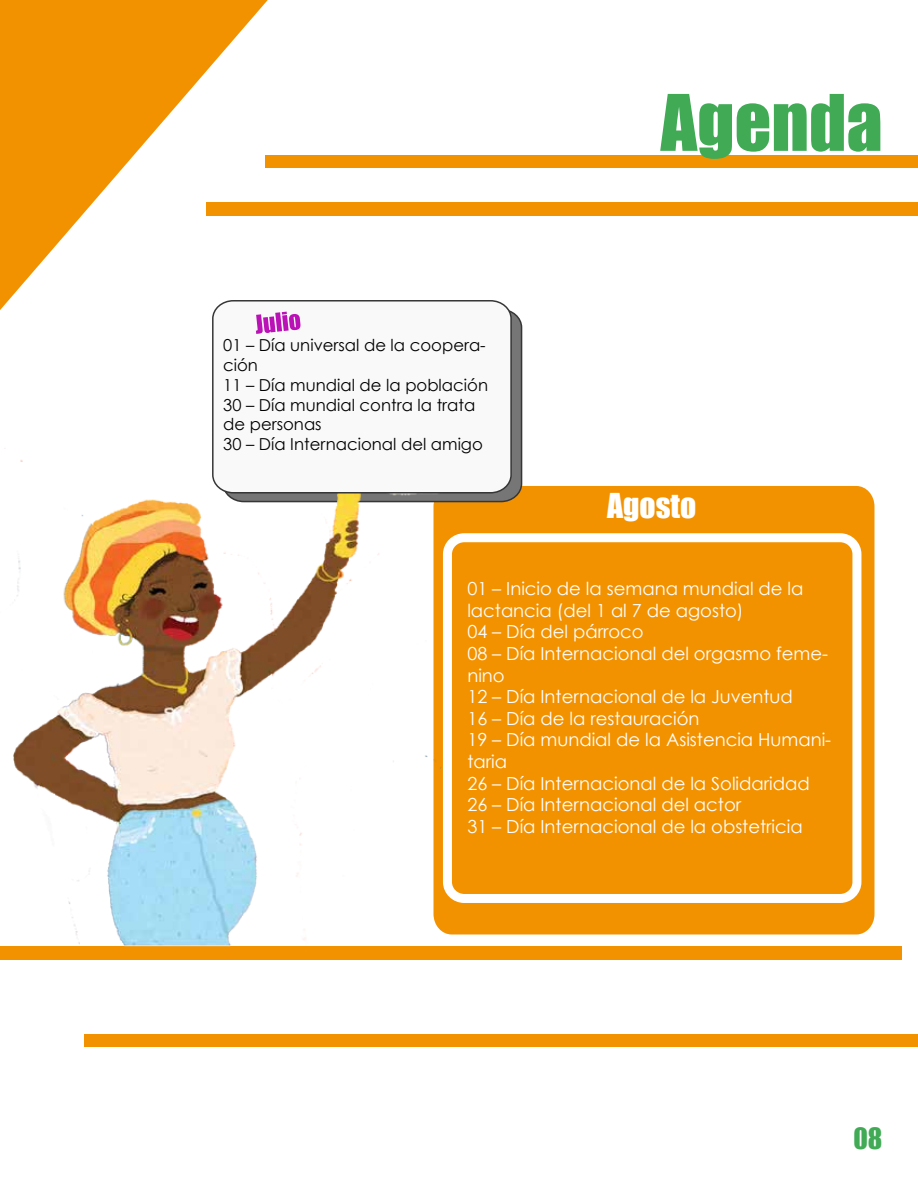
<style>
.page{position:relative;width:918px;height:1188px;background:#fff}
.page>*{position:absolute;margin:0;border:0;box-sizing:border-box;transform-origin:0 0}
.t1{font:31.5px "Impact";color:#fff}
.t2{font:27px "Impact";color:#40aa55}
.t3{font:18px/21.6px "Century Gothic";color:#fff}
.t4{font:16.5px/19.8px "Century Gothic";color:#000}
</style>
<div class="page">
<div style="left:511px;top:486px;width:363px;height:448px;background:#f39200"></div>
<svg style="left:511px;top:312px;width:12px;height:191px;background:#7e7971"></svg>
<div style="left:265px;top:155px;width:653px;height:12px;background:#f39200"></div>
<div style="left:207px;top:202px;width:711px;height:14px;background:#f39200"></div>
<div style="left:0;top:946px;width:902px;height:14px;background:#f39200"></div>
<div style="left:84px;top:1034px;width:834px;height:13px;background:#f39200"></div>
<svg style="left:660px;top:94px;width:220px;height:65px"></svg>
<svg style="left:0;top:0;width:269px;height:310px;fill:#f39200"></svg>
<img style="left:4px;top:448px;width:507px;height:499px">
<svg style="left:211px;top:299px;width:302px;height:195px"></svg>
<svg style="left:256px;top:312px;width:45px;height:22px"></svg>
<div style="left:443px;top:533px;width:418px;height:370px;border:9px solid #fff;border-radius:17px"></div>
<p class="t4" style="left:223px;top:335px;width:266px">01 – Día universal de la coopera&shy;ción<br>11 – Día mundial de la población<br>30 – Día mundial contra la trata de personas<br>30 – Día Internacional del amigo</p>
<h1 class="t1" style="left:607px;top:482px;width:90px">Agosto</h1>
<p class="t3" style="left:467px;top:578px;width:365px">01 – Inicio de la semana mundial de la lactancia (del 1 al 7 de agosto)<br>04 – Día del párroco<br>08 – Día Internacional del orgasmo feme&shy;nino<br>12 – Día Internacional de la Juventud<br>16 – Día de la restauración<br>19 – Día mundial de la Asistencia Humani&shy;taria<br>26 – Día Internacional de la Solidaridad<br>26 – Día Internacional del actor<br>31 – Día Internacional de la obstetricia</p>
<h2 class="t2" style="left:853px;top:1117px;width:30px">08</h2>
</div>
